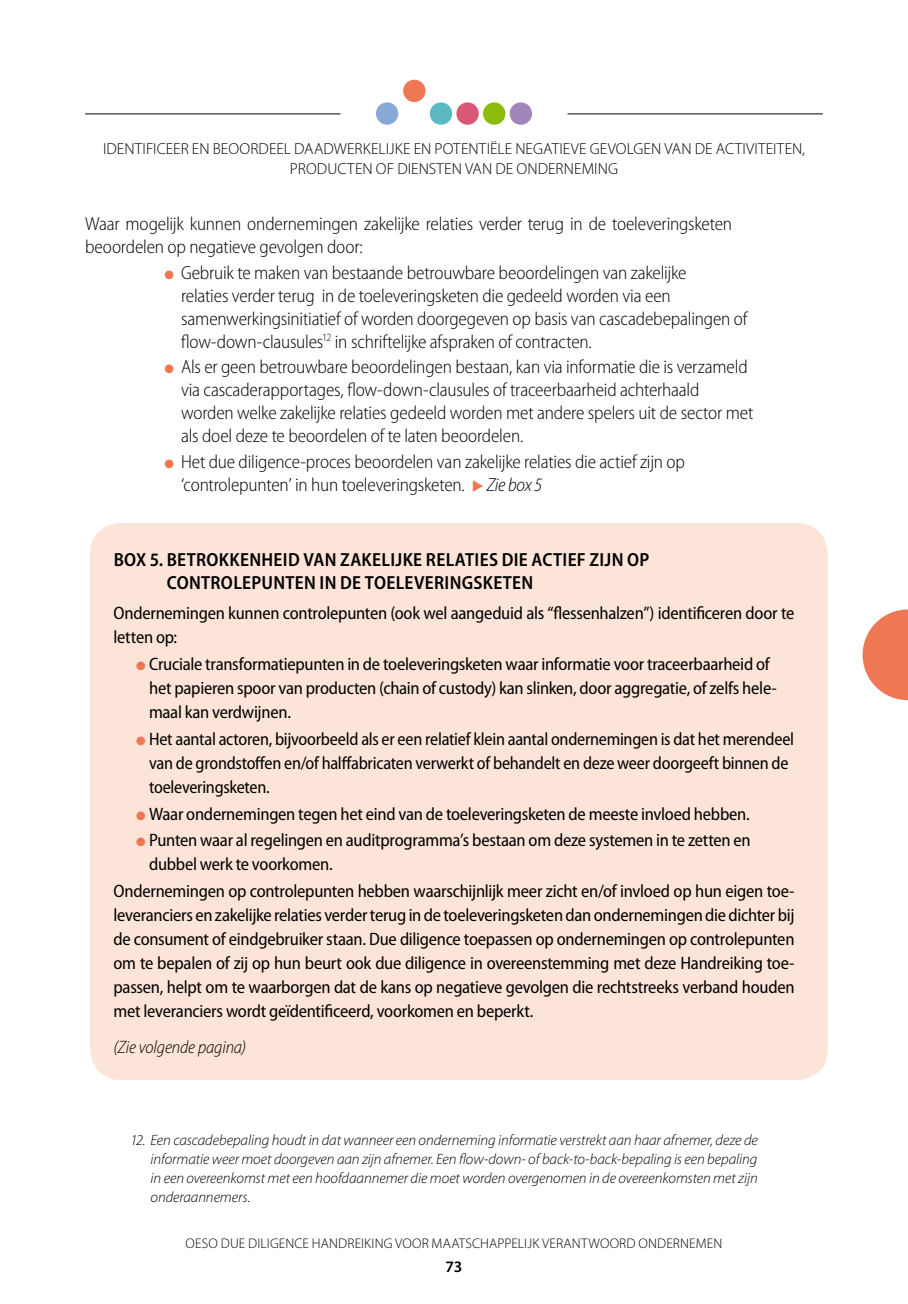
<style>
.page{position:relative;width:908px;height:1304px;background:#fff}
.page>*{position:absolute;margin:0;border:0;box-sizing:border-box;transform-origin:0 0}
.N_TEXT{font:300 semi-condensed 19px/23px "Myriad Pro";letter-spacing:-.01em;color:#000}
.txt_A1_justified{font:300 semi-condensed 19px/23px "Myriad Pro";letter-spacing:-.01em;color:#000}
.N_TEXT-2{font:600 semi-condensed 19px/23px "Myriad Pro";letter-spacing:.015em;color:#000}
.N_box{font:semi-condensed 18px/24px "Myriad Pro";letter-spacing:-.015em;color:#000}
.N_box-2{font:italic 300 semi-condensed 18px "Myriad Pro";letter-spacing:-.01em;color:#000}
.t1{font:300 16px/20px "Myriad Pro";letter-spacing:.005em;color:#000;text-align:center}
.t2{font:600 16px "Myriad Pro";color:#000}
.footnotes{font:italic 300 15px/19px "Myriad Pro";letter-spacing:-.005em;color:#000;text-align:justify}
.t3{font:300 14px "Myriad Pro";letter-spacing:.01em;color:#000}
.s1{color:#f07754}
.s2{font-style:italic}
</style>
<div class="page">
<div style="left:403px;top:80px;width:22px;height:22px;background:#f07754;border-radius:50%"></div>
<div style="left:376px;top:102px;width:22px;height:23px;background:#87a9d6;border-radius:50%"></div>
<div style="left:483px;top:102px;width:22px;height:23px;background:#8bbc0c;border-radius:50%"></div>
<div style="left:509px;top:102px;width:22px;height:23px;background:#a285ba;border-radius:50%"></div>
<div style="left:456px;top:102px;width:22px;height:23px;background:#d85975;border-radius:50%"></div>
<div style="left:429px;top:102px;width:23px;height:23px;background:#5ab9c3;border-radius:50%"></div>
<hr style="left:85px;top:113px;width:255px;height:1px;background:#000">
<hr style="left:567px;top:113px;width:255px;height:1px;background:#000">
<svg style="left:862px;top:609px;width:45px;height:91px"></svg>
<div style="left:90px;top:523px;width:737px;height:557px;background:#fde4d8;border-radius:31px"></div>
<p class="t1" style="left:103px;top:138px;width:703px">IDENTIFICEER EN BEOORDEEL DAADWERKELIJKE EN POTENTIËLE NEGATIEVE GEVOLGEN VAN DE ACTIVITEITEN,<br>PRODUCTEN OF DIENSTEN VAN DE ONDERNEMING</p>
<p class="txt_A1_justified" style="left:85px;top:212px;width:648px">Waar mogelijk kunnen ondernemingen zakelijke relaties verder terug in de toeleveringsketen beoordelen op negatieve gevolgen door:</p>
<p class="N_TEXT" style="left:181px;top:261px;width:567px;text-indent:-16px"><span class="s1">●</span> Gebruik te maken van bestaande betrouwbare beoordelingen van zakelijke<br>relaties verder terug in de toeleveringsketen die gedeeld worden via een samenwerkingsinitiatief of worden doorgegeven op basis van cascadebepalingen of flow-down-clausules<sup>12</sup> in schriftelijke afspraken of contracten.</p>
<p class="N_TEXT" style="left:181px;top:355px;width:573px;text-indent:-16px"><span class="s1">●</span> Als er geen betrouwbare beoordelingen bestaan, kan via informatie die is verzameld via cascaderapportages, flow-down-clausules of traceerbaarheid achterhaald worden welke zakelijke relaties gedeeld worden met andere spelers uit de sector met als doel deze te beoordelen of te laten beoordelen.</p>
<p class="N_TEXT" style="left:181px;top:450px;width:505px;text-indent:-16px"><span class="s1">●</span> Het due diligence-proces beoordelen van zakelijke relaties die actief zijn op ‘controlepunten’ in hun toeleveringsketen. <span class="s1">◆</span> <span class="s2">Zie box 5</span></p>
<p class="N_TEXT-2" style="left:167px;top:547px;width:484px;text-indent:-53px">BOX 5. BETROKKENHEID VAN ZAKELIJKE RELATIES DIE ACTIEF ZIJN OP<br>CONTROLEPUNTEN IN DE TOELEVERINGSKETEN</p>
<p class="N_box" style="left:113px;top:601px;width:682px">Ondernemingen kunnen controlepunten (ook wel aangeduid als “flessenhalzen”) identificeren door te letten op:</p>
<p class="N_box" style="left:149px;top:652px;width:629px;text-indent:-13px"><span class="s1">●</span> Cruciale transformatiepunten in de toeleveringsketen waar informatie voor traceerbaarheid of het papieren spoor van producten (chain of custody) kan slinken, door aggregatie, of zelfs hele&shy;maal kan verdwijnen.</p>
<p class="N_box" style="left:149px;top:726px;width:646px;text-indent:-13px"><span class="s1">●</span> Het aantal actoren, bijvoorbeeld als er een relatief klein aantal ondernemingen is dat het merendeel van de grondstoffen en/of halffabricaten verwerkt of behandelt en deze weer doorgeeft binnen de toeleveringsketen.</p>
<p class="N_box" style="left:136px;top:801px;width:615px"><span class="s1">●</span> Waar ondernemingen tegen het eind van de toeleveringsketen de meeste invloed hebben.</p>
<p class="N_box" style="left:149px;top:828px;width:603px;text-indent:-13px"><span class="s1">●</span> Punten waar al regelingen en auditprogramma’s bestaan om deze systemen in te zetten en dubbel werk te voorkomen.</p>
<p class="N_box" style="left:113px;top:879px;width:682px;text-align:justify">Ondernemingen op controlepunten hebben waarschijnlijk meer zicht en/of invloed op hun eigen toe&shy;leveranciers en zakelijke relaties verder terug in de toeleveringsketen dan ondernemingen die dichter bij de consument of eindgebruiker staan. Due diligence toepassen op ondernemingen op controlepunten om te bepalen of zij op hun beurt ook due diligence in overeenstemming met deze Handreiking toe&shy;passen, helpt om te waarborgen dat de kans op negatieve gevolgen die rechtstreeks verband houden met leveranciers wordt geïdentificeerd, voorkomen en beperkt.</p>
<p class="N_box-2" style="left:113px;top:1036px;width:134px">(Zie volgende pagina)</p>
<p class="footnotes" style="left:150px;top:1130px;width:608px;text-indent:-20px">12. Een cascadebepaling houdt in dat wanneer een onderneming informatie verstrekt aan haar afnemer, deze de informatie weer moet doorgeven aan zijn afnemer. Een flow-down- of back-to-back-bepaling is een bepaling in een overeenkomst met een hoofdaannemer die moet worden overgenomen in de overeenkomsten met zijn onderaannemers.</p>
<p class="t3" style="left:185px;top:1235px;width:538px">OESO DUE DILIGENCE HANDREIKING VOOR MAATSCHAPPELIJK VERANTWOORD ONDERNEMEN</p>
<p class="t2" style="left:445px;top:1256px;width:18px">73</p>
</div>
